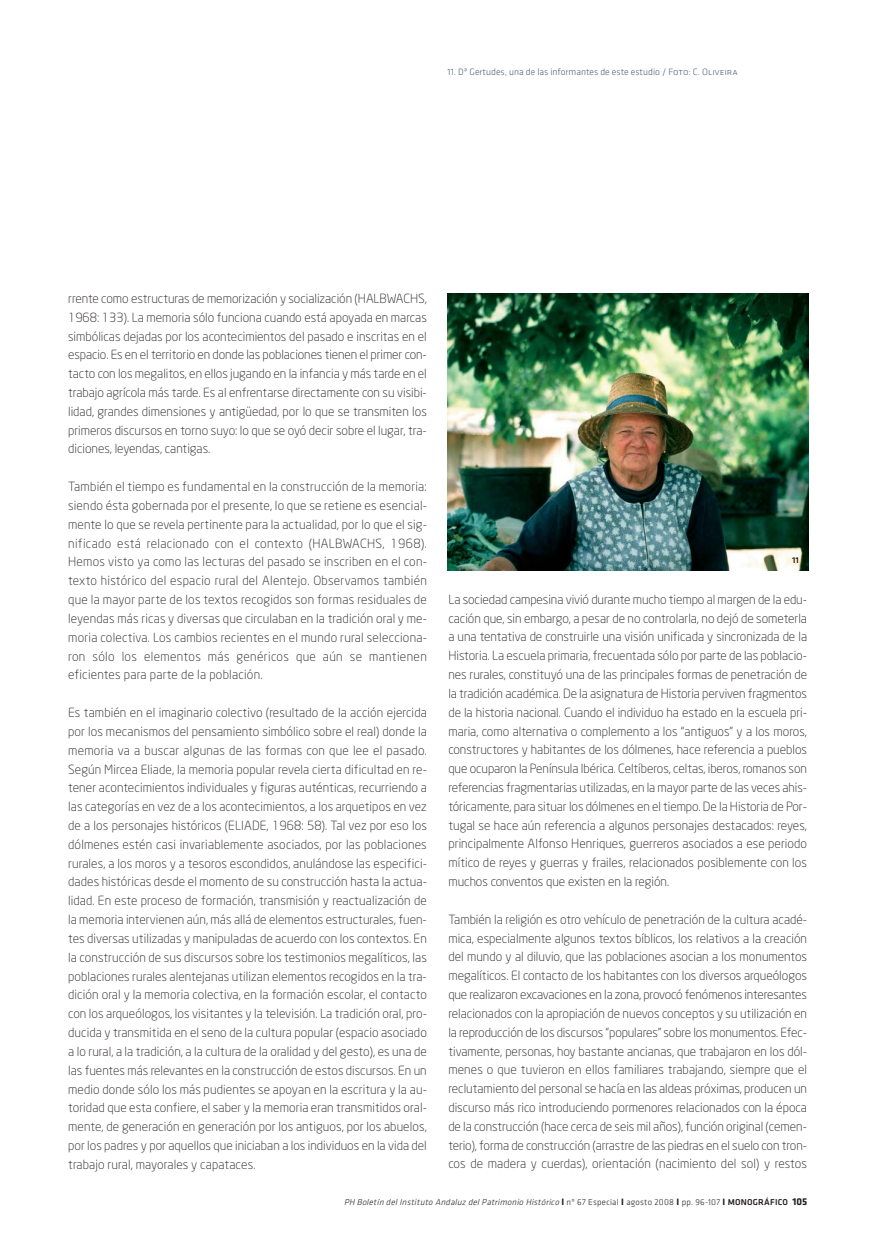
<style>
.page{position:relative;width:876px;height:1238px;background:#fff}
.page>*{position:absolute;margin:0;border:0;box-sizing:border-box;transform-origin:0 0}
.t1{font:300 12.45px/18.8px "Neo Sans";color:#231f20;text-align:justify}
.t2{font:300 9.6px "Klavika";color:#53616f}
.t3{font:italic 300 8.85px "Klavika";color:#231f20}
.t4{font:500 8.85px "Klavika";color:#231f20}
.s1{font-family:"Klavika Light Caps";font-weight:400}
.s2{font-weight:700;font-style:normal;font-size:9.6px}
.s3{font-style:normal}
.s4{font-weight:500;font-style:normal}
.s5{font-weight:700;font-style:normal;font-size:10.35px}
</style>
<div class="page">
<img style="left:447px;top:293px;width:361px;height:277px">
<p class="t2" style="left:448px;top:68px;width:292px">11. Dª Gertudes, una de las informantes de este estudio / <span class="s1">Foto: C. Oliveira</span></p>
<p class="t1" style="left:68px;top:290px;width:360px">rrente como estructuras de memorización y socialización (HALBWACHS, 1968: 133). La memoria sólo funciona cuando está apoyada en marcas simbólicas dejadas por los acontecimientos del pasado e inscritas en el espacio. Es en el territorio en donde las poblaciones tienen el primer con&shy;tacto con los megalitos, en ellos jugando en la infancia y más tarde en el trabajo agrícola más tarde. Es al enfrentarse directamente con su visibi&shy;lidad, grandes dimensiones y antigüedad, por lo que se transmiten los primeros discursos en torno suyo: lo que se oyó decir sobre el lugar, tra&shy;diciones, leyendas, cantigas.</p>
<p class="t1" style="left:68px;top:478px;width:360px">También el tiempo es fundamental en la construcción de la memoria: siendo ésta gobernada por el presente, lo que se retiene es esencial&shy;mente lo que se revela pertinente para la actualidad, por lo que el sig&shy;nificado está relacionado con el contexto (HALBWACHS, 1968).<br>Hemos visto ya como las lecturas del pasado se inscriben en el con&shy;texto histórico del espacio rural del Alentejo. Observamos también que la mayor parte de los textos recogidos son formas residuales de leyendas más ricas y diversas que circulaban en la tradición oral y me&shy;moria colectiva. Los cambios recientes en el mundo rural selecciona&shy;ron sólo los elementos más genéricos que aún se mantienen eficientes para parte de la población.</p>
<p class="t1" style="left:68px;top:704px;width:360px">Es también en el imaginario colectivo (resultado de la acción ejercida por los mecanismos del pensamiento simbólico sobre el real) donde la memoria va a buscar algunas de las formas con que lee el pasado.<br>Según Mircea Eliade, la memoria popular revela cierta dificultad en re&shy;tener acontecimientos individuales y figuras auténticas, recurriendo a las categorías en vez de a los acontecimientos, a los arquetipos en vez de a los personajes históricos (ELIADE, 1968: 58). Tal vez por eso los dólmenes estén casi invariablemente asociados, por las poblaciones rurales, a los moros y a tesoros escondidos, anulándose las especifici&shy;dades históricas desde el momento de su construcción hasta la actua&shy;lidad. En este proceso de formación, transmisión y reactualización de la memoria intervienen aún, más allá de elementos estructurales, fuen&shy;tes diversas utilizadas y manipuladas de acuerdo con los contextos. En la construcción de sus discursos sobre los testimonios megalíticos, las poblaciones rurales alentejanas utilizan elementos recogidos en la tra&shy;dición oral y la memoria colectiva, en la formación escolar, el contacto con los arqueólogos, los visitantes y la televisión. La tradición oral, pro&shy;ducida y transmitida en el seno de la cultura popular (espacio asociado a lo rural, a la tradición, a la cultura de la oralidad y del gesto), es una de las fuentes más relevantes en la construcción de estos discursos. En un medio donde sólo los más pudientes se apoyan en la escritura y la au&shy;toridad que esta confiere, el saber y la memoria eran transmitidos oral&shy;mente, de generación en generación por los antiguos, por los abuelos, por los padres y por aquellos que iniciaban a los individuos en la vida del trabajo rural, mayorales y capataces.</p>
<p class="t4" style="left:792px;top:556px;width:8px">11</p>
<p class="t1" style="left:448px;top:591px;width:360px">La sociedad campesina vivió durante mucho tiempo al margen de la edu&shy;cación que, sin embargo, a pesar de no controlarla, no dejó de someterla a una tentativa de construirle una visión unificada y sincronizada de la Historia. La escuela primaria, frecuentada sólo por parte de las poblacio&shy;nes rurales, constituyó una de las principales formas de penetración de la tradición académica. De la asignatura de Historia perviven fragmentos de la historia nacional. Cuando el individuo ha estado en la escuela pri&shy;maria, como alternativa o complemento a los “antiguos” y a los moros, constructores y habitantes de los dólmenes, hace referencia a pueblos que ocuparon la Península Ibérica. Celtíberos, celtas, iberos, romanos son referencias fragmentarias utilizadas, en la mayor parte de las veces ahis&shy;tóricamente, para situar los dólmenes en el tiempo. De la Historia de Por&shy;tugal se hace aún referencia a algunos personajes destacados: reyes, principalmente Alfonso Henriques, guerreros asociados a ese periodo mítico de reyes y guerras y frailes, relacionados posiblemente con los muchos conventos que existen en la región.</p>
<p class="t1" style="left:448px;top:911px;width:360px">También la religión es otro vehículo de penetración de la cultura acadé&shy;mica, especialmente algunos textos bíblicos, los relativos a la creación del mundo y al diluvio, que las poblaciones asocian a los monumentos megalíticos. El contacto de los habitantes con los diversos arqueólogos que realizaron excavaciones en la zona, provocó fenómenos interesantes relacionados con la apropiación de nuevos conceptos y su utilización en la reproducción de los discursos “populares” sobre los monumentos. Efec&shy;tivamente, personas, hoy bastante ancianas, que trabajaron en los dól&shy;menes o que tuvieron en ellos familiares trabajando, siempre que el reclutamiento del personal se hacía en las aldeas próximas, producen un discurso más rico introduciendo pormenores relacionados con la época de la construcción (hace cerca de seis mil años), función original (cemen&shy;terio), forma de construcción (arrastre de las piedras en el suelo con tron&shy;cos de madera y cuerdas), orientación (nacimiento del sol) y restos</p>
<p class="t3" style="left:344px;top:1198px;width:465px">PH Boletín del Instituto Andaluz del Patrimonio Histórico<span class="s2">I</span> <span class="s3">nº 67 Especial</span> <span class="s2">I</span> <span class="s3">agosto 2008</span> <span class="s2">I</span> <span class="s3">pp. 96-107</span> <span class="s2">I</span> <span class="s4">MONOGRÁFICO</span> <span class="s5">105</span></p>
</div>
